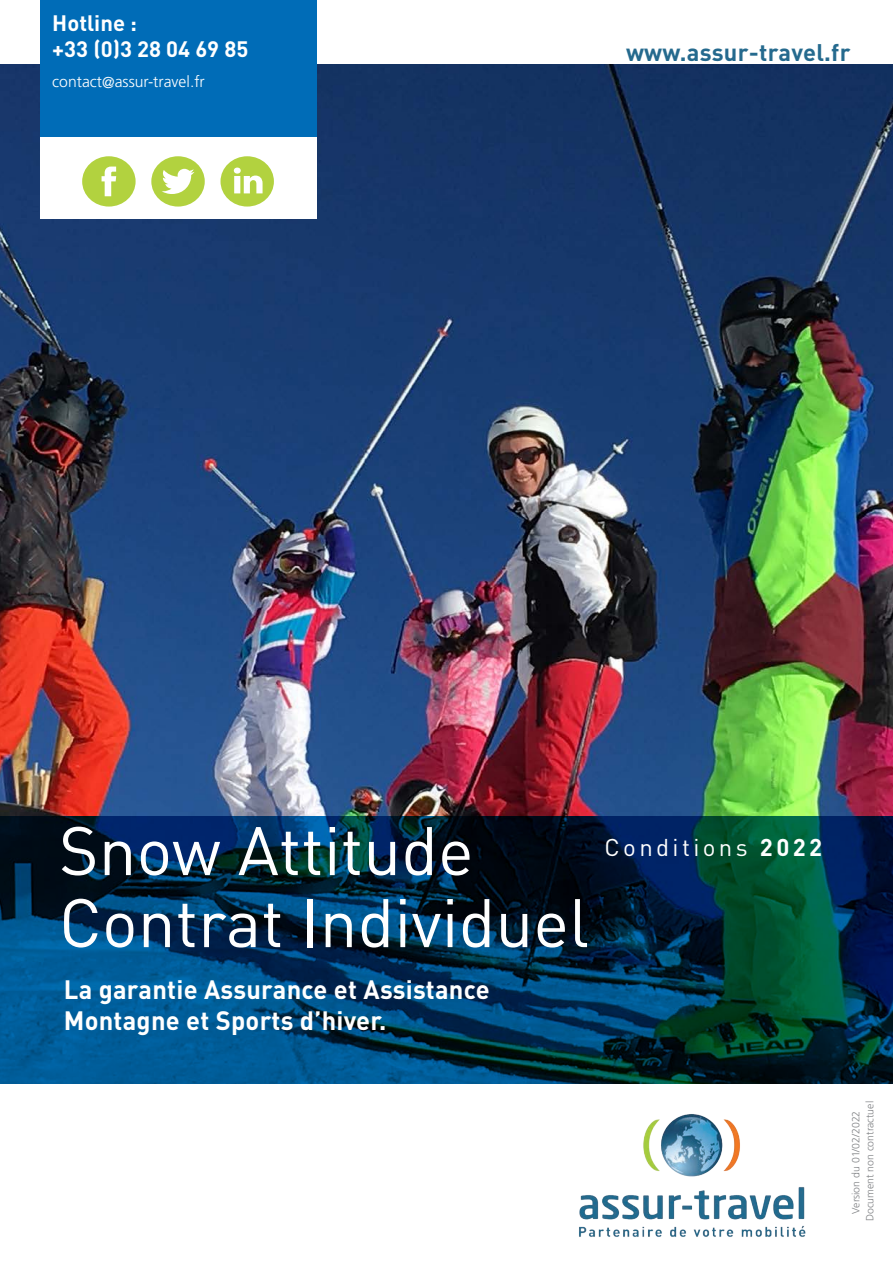
<style>
.page{position:relative;width:893px;height:1263px;background:#fff}
.page>*{position:absolute;margin:0;border:0;box-sizing:border-box;transform-origin:0 0}
.t1{font:67.5px "DIN";color:#fff}
.t2{font:700 26.25px/31.5px "DIN";letter-spacing:.01em;color:#fff}
.t3{font:24px "DIN";letter-spacing:.14em;color:#fff}
.t4{font:700 23.7px "DIN";letter-spacing:.01em;color:#256a8e}
.t5{font:700 22.05px "DIN";color:#fff}
.t6{font:300 15.75px "Frutiger LT Std";color:#fff}
.Texte1_broch{font:300 10.5px "Frutiger LT Std";color:#808285}
.s1{font-weight:700}
</style>
<div class="page">
<img style="left:0;top:64px;width:893px;height:752px">
<svg style="left:0;top:816px;width:893px;height:267px;background:#003654"></svg>
<div style="left:40px;top:137px;width:276px;height:82px;background:#fff"></div>
<div style="left:82px;top:156px;width:54px;height:51px;background:#b2d23f;border-radius:50%"></div>
<svg style="left:102px;top:167px;width:14px;height:29px"></svg>
<div style="left:151px;top:156px;width:54px;height:51px;background:#b2d23f;border-radius:50%"></div>
<svg style="left:162px;top:169px;width:33px;height:25px"></svg>
<div style="left:220px;top:156px;width:54px;height:51px;background:#b2d23f;border-radius:50%"></div>
<svg style="left:234px;top:168px;width:29px;height:25px"></svg>
<div style="left:40px;top:0;width:276px;height:137px;background:#006cb7"></div>
<img style="left:520px;top:1069px;width:287px;height:168px">
<p class="t5" style="left:52px;top:8px;width:86px">Hotline :</p>
<p class="t5" style="left:52px;top:35px;width:198px">+33 (0)3 28 04 69 85</p>
<p class="t6" style="left:52px;top:72px;width:154px">contact@assur-travel.fr</p>
<p class="t4" style="left:626px;top:37px;width:226px">www.assur-travel.fr</p>
<p class="t1" style="left:59px;top:809px;width:416px">Snow Attitude</p>
<p class="t1" style="left:59px;top:881px;width:532px">Contrat Individuel</p>
<p class="t2" style="left:64px;top:972px;width:427px">La garantie Assurance et Assistance<br>Montagne et Sports d’hiver.</p>
<p class="t3" style="left:605px;top:832px;width:219px">Conditions <span class="s1">2022</span></p>
<p class="Texte1_broch" style="left:864px;top:1221px;width:122px;rotate:-90deg">Document non contractuel</p>
<p class="Texte1_broch" style="left:850px;top:1213px;width:104px;rotate:-90deg">Version du 01/02/2022</p>
</div>
